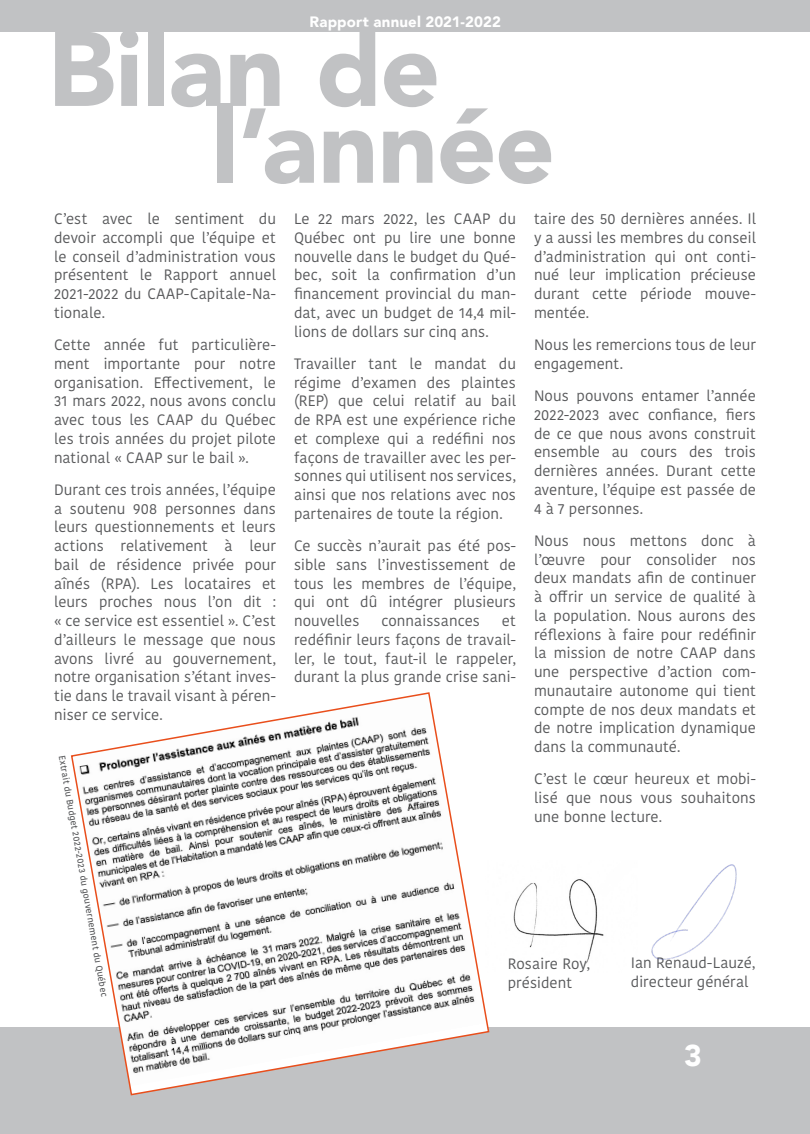
<style>
.page{position:relative;width:810px;height:1134px;background:#fff}
.page>*{position:absolute;margin:0;border:0;box-sizing:border-box;transform-origin:0 0}
.Style_de_paragraphe{font:900 105px "Avenir";letter-spacing:-.005em;color:#c1c2c4}
.t1{font:900 30px "Avenir";color:#fff}
.TexteCourant{font:15px/18.8px "Kohinoor Bangla";letter-spacing:.005em;color:#57585a;text-align:justify}
.t2{font:900 15px "Avenir";letter-spacing:.01em;color:#fff}
.TexteCourant-2{font:500 9px "Kohinoor Bangla";color:#57585a}
</style>
<div class="page">
<div style="left:0;top:0;width:810px;height:32px;background:#c1c2c4"></div>
<div style="left:0;top:1027px;width:810px;height:107px;background:#c1c2c4"></div>
<svg style="left:70px;top:692px;width:420px;height:404px"></svg>
<img style="left:485px;top:861px;width:119px;height:112px">
<img style="left:651px;top:864px;width:86px;height:96px">
<p class="t2" style="left:310px;top:9px;width:193px">Rapport annuel 2021-2022</p>
<p class="Style_de_paragraphe" style="left:48px;top:-21px;width:394px">Bilan de</p>
<p class="Style_de_paragraphe" style="left:212px;top:56px;width:345px">l’année</p>
<p class="TexteCourant" style="left:54px;top:209px;width:224px">C’est avec le sentiment du devoir accompli que l’équipe et le conseil d’administration vous présentent le Rapport annuel 2021-2022 du CAAP-Capitale-Na&shy;tionale.</p>
<p class="TexteCourant" style="left:54px;top:335px;width:224px">Cette année fut particulière&shy;ment importante pour notre organisation. Effectivement, le 31 mars 2022, nous avons conclu avec tous les CAAP du Québec les trois années du projet pilote national « CAAP sur le bail ».</p>
<p class="TexteCourant" style="left:54px;top:480px;width:224px">Durant ces trois années, l’équipe a soutenu 908 personnes dans leurs questionnements et leurs actions relativement à leur bail de résidence privée pour aînés (RPA). Les locataires et leurs proches nous l’on dit : « ce service est essentiel ». C’est d’ailleurs le message que nous avons livré au gouvernement, notre organisation s’étant inves&shy;tie dans le travail visant à péren&shy;niser ce service.</p>
<p class="TexteCourant-2" style="left:69px;top:754px;width:247px;rotate:80deg">Extrait du Budget 2022-2023 du gouvernement du Québec</p>
<p class="TexteCourant" style="left:294px;top:209px;width:224px">Le 22 mars 2022, les CAAP du Québec ont pu lire une bonne nouvelle dans le budget du Qué&shy;bec, soit la confirmation d’un financement provincial du man&shy;dat, avec un budget de 14,4 mil&shy;lions de dollars sur cinq ans.</p>
<p class="TexteCourant" style="left:294px;top:354px;width:224px">Travailler tant le mandat du régime d’examen des plaintes (REP) que celui relatif au bail de RPA est une expérience riche et complexe qui a redéfini nos façons de travailler avec les per&shy;sonnes qui utilisent nos services, ainsi que nos relations avec nos partenaires de toute la région.</p>
<p class="TexteCourant" style="left:294px;top:536px;width:224px">Ce succès n’aurait pas été pos&shy;sible sans l’investissement de tous les membres de l’équipe, qui ont dû intégrer plusieurs nouvelles</p>
<p class="TexteCourant" style="left:381px;top:611px;width:100px">connaissances</p>
<p class="TexteCourant" style="left:294px;top:611px;width:224px;text-indent:208px">et redéfinir leurs façons de travail&shy;ler, le tout, faut-il le rappeler, durant la plus grande crise sani-</p>
<p class="TexteCourant" style="left:534px;top:209px;width:224px">taire des 50 dernières années. Il y a aussi les membres du conseil d’administration qui ont conti&shy;nué leur implication précieuse durant cette période mouve&shy;mentée.</p>
<p class="TexteCourant" style="left:534px;top:335px;width:224px">Nous les remercions tous de leur engagement.</p>
<p class="TexteCourant" style="left:534px;top:386px;width:224px">Nous pouvons entamer l’année 2022-2023 avec confiance, fiers de ce que nous avons construit ensemble au cours des trois dernières années. Durant cette aventure, l’équipe est passée de 4 à 7 personnes.</p>
<p class="TexteCourant" style="left:534px;top:531px;width:224px">Nous nous mettons donc à l’œuvre pour consolider nos deux mandats afin de continuer à offrir un service de qualité à la population. Nous aurons des réflexions à faire pour redéfinir la mission de notre CAAP dans une perspective d’action com&shy;munautaire autonome qui tient compte de nos deux mandats et de notre implication dynamique dans la communauté.</p>
<p class="TexteCourant" style="left:534px;top:770px;width:224px">C’est le cœur heureux et mobi&shy;lisé que nous vous souhaitons une bonne lecture.</p>
<p class="TexteCourant" style="left:508px;top:954px;width:84px">Rosaire Roy, président</p>
<p class="TexteCourant" style="left:631px;top:954px;width:126px">Ian Renaud-Lauzé, directeur général</p>
<h2 class="t1" style="left:684px;top:1029px;width:19px">3</h2>
</div>
